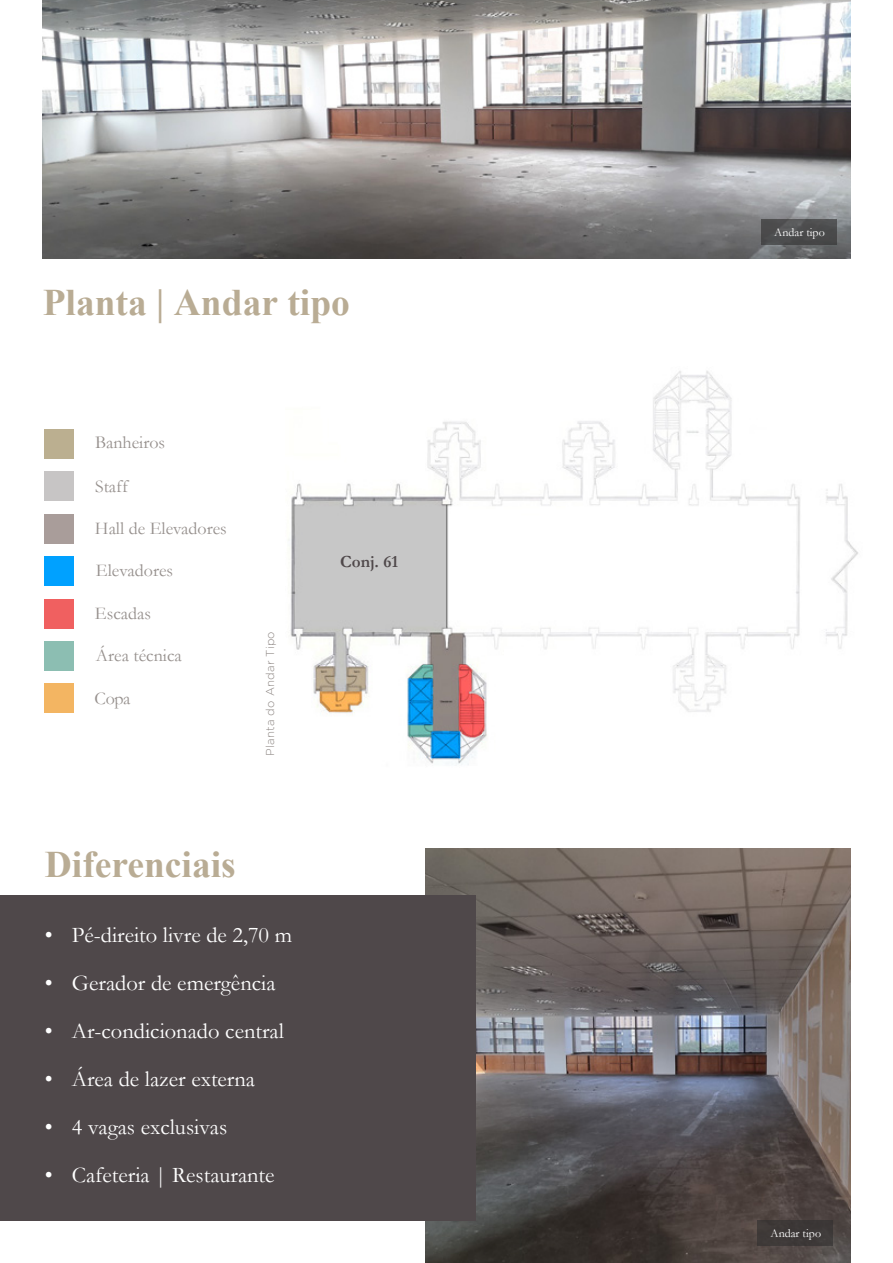
<style>
.page{position:relative;width:893px;height:1263px;background:#fff}
.page>*{position:absolute;margin:0;border:0;box-sizing:border-box;transform-origin:0 0}
.t1{font:700 37.5px "Times New Roman";color:#b9ac94}
.t2{font:22.5px "Garamond";color:#fff}
.t3{font:18px "Garamond";color:#96908d}
.t4{font:700 17.1px "Garamond";color:#4f484a}
.t5{font:12px "Garamond";color:#fff}
.t6{font:300 11.4px "Gotham";letter-spacing:.025em;color:#8e8784}
</style>
<div class="page">
<img style="left:425px;top:848px;width:425px;height:415px">
<img style="left:43px;top:0;width:807px;height:258px">
<div style="left:757px;top:1220px;width:75px;height:25px;background:#3d3837"></div>
<div style="left:761px;top:219px;width:75px;height:26px;background:linear-gradient(to bottom,#545455,#474849)"></div>
<div style="left:0;top:895px;width:475px;height:325px;background:#4f484a"></div>
<div style="left:44px;top:429px;width:29px;height:29px;background:#bbaf90"></div>
<div style="left:44px;top:471px;width:29px;height:30px;background:#c7c5c5"></div>
<div style="left:44px;top:514px;width:29px;height:29px;background:#a99d9a"></div>
<div style="left:44px;top:556px;width:29px;height:30px;background:#00a1ff"></div>
<div style="left:44px;top:599px;width:29px;height:29px;background:#f06060"></div>
<div style="left:44px;top:683px;width:29px;height:30px;background:#f3b562"></div>
<div style="left:44px;top:641px;width:29px;height:30px;background:#8cbeb2"></div>
<img style="left:288px;top:371px;width:570px;height:394px">
<h1 class="t1" style="left:43px;top:276px;width:309px">Planta | Andar tipo</h1>
<p class="t3" style="left:95px;top:430px;width:72px">Banheiros</p>
<p class="t3" style="left:95px;top:474px;width:34px">Staff</p>
<p class="t3" style="left:95px;top:517px;width:133px">Hall de Elevadores</p>
<p class="t3" style="left:96px;top:559px;width:79px">Elevadores</p>
<p class="t3" style="left:95px;top:602px;width:58px">Escadas</p>
<p class="t3" style="left:96px;top:644px;width:87px">Área técnica</p>
<p class="t3" style="left:95px;top:686px;width:38px">Copa</p>
<p class="t6" style="left:264px;top:756px;width:126px;rotate:-90deg">Planta do Andar Tipo</p>
<h1 class="t1" style="left:45px;top:838px;width:192px">Diferenciais</h1>
<p class="t2" style="left:45px;top:919px;width:249px">• Pé-direito livre de 2,70 m</p>
<p class="t2" style="left:45px;top:967px;width:232px">• Gerador de emergência</p>
<p class="t2" style="left:45px;top:1015px;width:241px">• Ar-condicionado central</p>
<p class="t2" style="left:45px;top:1063px;width:212px">• Área de lazer externa</p>
<p class="t2" style="left:45px;top:1111px;width:184px">• 4 vagas exclusivas</p>
<p class="t2" style="left:45px;top:1159px;width:231px">• Cafeteria | Restaurante</p>
<p class="t4" style="left:340px;top:550px;width:59px">Conj. 61</p>
<p class="t5" style="left:774px;top:224px;width:52px">Andar tipo</p>
<p class="t5" style="left:770px;top:1225px;width:52px">Andar tipo</p>
</div>
